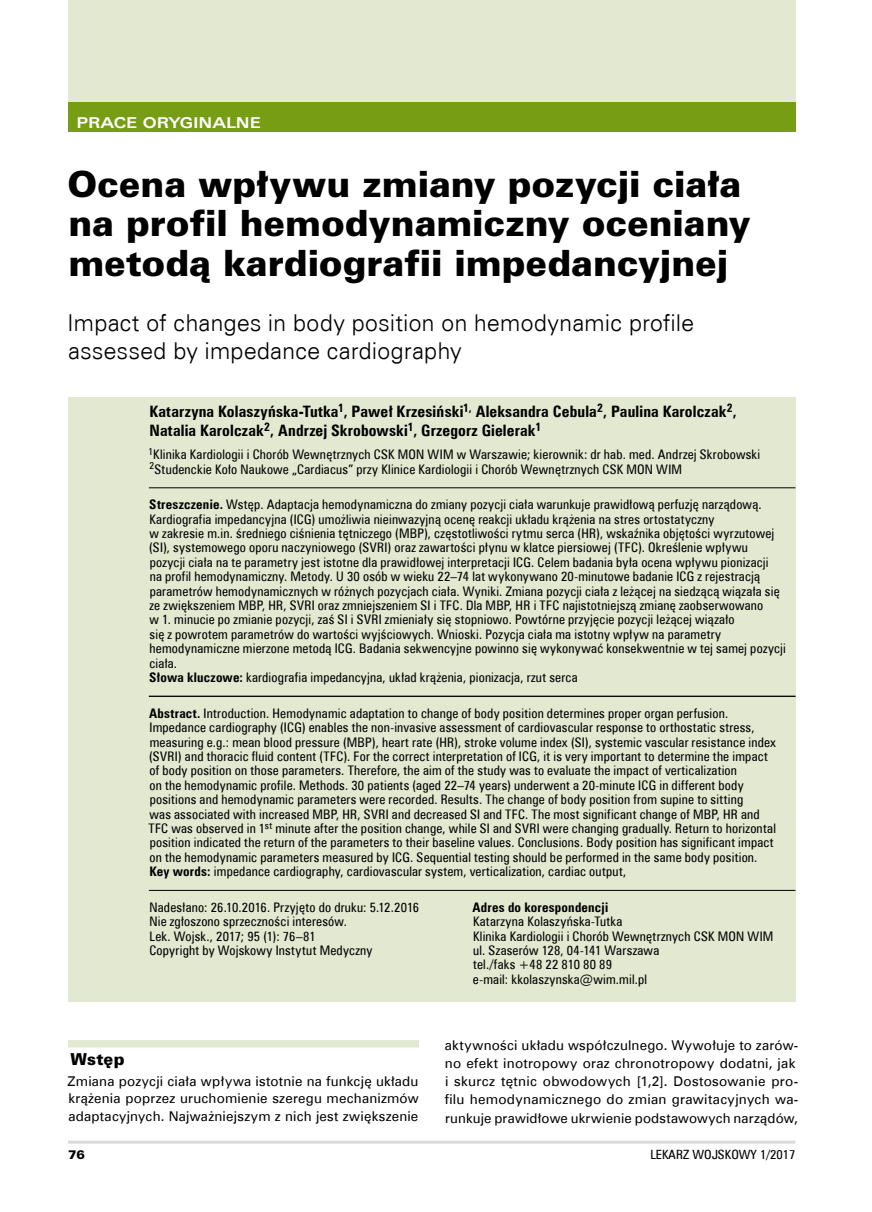
<style>
.page{position:relative;width:872px;height:1212px;background:#fff}
.page>*{position:absolute;margin:0;border:0;box-sizing:border-box;transform-origin:0 0}
.t1{font:33px/39.6px "Zurich Blk PL";letter-spacing:-.005em;color:#000}
.t2{font:23.25px/27.9px "Zurich Lt EU Normal";letter-spacing:-.005em;color:#000}
.t3{font:15.75px/18.9px "Zurich Cn EU Bold";letter-spacing:.01em;color:#000}
.t4{font:15px "Zurich Ex EU Bold";letter-spacing:.015em;color:#fff}
.t5{font:15px "Zurich Blk PL";letter-spacing:.01em;color:#000}
.t6{font:13.5px/18.1px "Zurich EU";letter-spacing:.015em;color:#000;text-align:justify}
.t7{font:13.2px/14.4px "Zurich Cn EU Normal";letter-spacing:.015em;color:#000}
.t8{font:13.2px "Zurich Cn EU Bold";letter-spacing:.015em;color:#000}
.t9{font:12.75px "Zurich Cn EU Normal";color:#000;scale:1.04 1}
.t10{font:11.25px "Zurich Blk PL";color:#000;scale:1.04 1}
.s1{font-family:"Zurich Cn EU Bold"}
</style>
<div class="page">
<div style="left:68px;top:0;width:727px;height:132px;background:#e3e9d1"></div>
<hr style="left:68px;top:1140px;width:727px;height:3px;background:#d9d9da">
<div style="left:68px;top:102px;width:727px;height:30px;background:#779d14"></div>
<div style="left:68px;top:1040px;width:351px;height:7px;background:#e3e9d1"></div>
<div style="left:68px;top:397px;width:727px;height:605px;background:#e3e9d1"></div>
<hr style="left:149px;top:487px;width:646px;height:1px;background:#000">
<hr style="left:149px;top:696px;width:646px;height:1px;background:#000">
<hr style="left:149px;top:890px;width:646px;height:1px;background:#000">
<p class="t4" style="left:77px;top:113px;width:186px">PRACE ORYGINALNE</p>
<h1 class="t1" style="left:68px;top:164px;width:684px">Ocena wpływu zmiany pozycji ciała na profil hemodynamiczny oceniany metodą kardiografii impedancyjnej</h1>
<h2 class="t2" style="left:68px;top:309px;width:628px">Impact of changes in body position on hemodynamic profile assessed by impedance cardiography</h2>
<p class="t3" style="left:149px;top:402px;width:589px">Katarzyna Kolaszyńska‑Tutka<sup>1</sup>, Paweł Krzesiński<sup>1,</sup> Aleksandra Cebula<sup>2</sup>, Paulina Karolczak<sup>2</sup>,<br>Natalia Karolczak<sup>2</sup>, Andrzej Skrobowski<sup>1</sup>, Grzegorz Gielerak<sup>1</sup></p>
<p class="t7" style="left:149px;top:447px;width:613px"><sup>1</sup>Klinika Kardiologii i Chorób Wewnętrznych CSK MON WIM w Warszawie; kierownik: dr hab. med. Andrzej Skrobowski<br><sup>2</sup>Studenckie Koło Naukowe „Cardiacus” przy Klinice Kardiologii i Chorób Wewnętrznych CSK MON WIM</p>
<p class="t7" style="left:149px;top:497px;width:638px"><span class="s1">Streszczenie.</span> Wstęp. Adaptacja hemodynamiczna do zmiany pozycji ciała warunkuje prawidłową perfuzję narządową.<br>Kardiografia impedancyjna (ICG) umożliwia nieinwazyjną ocenę reakcji układu krążenia na stres ortostatyczny<br>w zakresie m.in. średniego ciśnienia tętniczego (MBP), częstotliwości rytmu serca (HR), wskaźnika objętości wyrzutowej (SI), systemowego oporu naczyniowego (SVRI) oraz zawartości płynu w klatce piersiowej (TFC). Określenie wpływu pozycji ciała na te parametry jest istotne dla prawidłowej interpretacji ICG. Celem badania była ocena wpływu pionizacji<br>na profil hemodynamiczny. Metody. U 30 osób w wieku 22–74 lat wykonywano 20‑minutowe badanie ICG z rejestracją parametrów hemodynamicznych w różnych pozycjach ciała. Wyniki. Zmiana pozycji ciała z leżącej na siedzącą wiązała się ze zwiększeniem MBP, HR, SVRI oraz zmniejszeniem SI i TFC. Dla MBP, HR i TFC najistotniejszą zmianę zaobserwowano<br>w 1. minucie po zmianie pozycji, zaś SI i SVRI zmieniały się stopniowo. Powtórne przyjęcie pozycji leżącej wiązało<br>się z powrotem parametrów do wartości wyjściowych. Wnioski. Pozycja ciała ma istotny wpływ na parametry hemodynamiczne mierzone metodą ICG. Badania sekwencyjne powinno się wykonywać konsekwentnie w tej samej pozycji ciała.<br><span class="s1">Słowa kluczowe:</span> kardiografia impedancyjna, układ krążenia, pionizacja, rzut serca</p>
<p class="t7" style="left:148px;top:706px;width:629px"><span class="s1">Abstract.</span> Introduction. Hemodynamic adaptation to change of body position determines proper organ perfusion.<br>Impedance cardiography (ICG) enables the non‑invasive assessment of cardiovascular response to orthostatic stress, measuring e.g.: mean blood pressure (MBP), heart rate (HR), stroke volume index (SI), systemic vascular resistance index (SVRI) and thoracic fluid content (TFC). For the correct interpretation of ICG, it is very important to determine the impact of body position on those parameters. Therefore, the aim of the study was to evaluate the impact of verticalization<br>on the hemodynamic profile. Methods. 30 patients (aged 22–74 years) underwent a 20‑minute ICG in different body positions and hemodynamic parameters were recorded. Results. The change of body position from supine to sitting<br>was associated with increased MBP, HR, SVRI and decreased SI and TFC. The most significant change of MBP, HR and TFC was observed in 1<sup>st</sup> minute after the position change, while SI and SVRI were changing gradually. Return to horizontal position indicated the return of the parameters to their baseline values. Conclusions. Body position has significant impact on the hemodynamic parameters measured by ICG. Sequential testing should be performed in the same body position.<br><span class="s1">Key words:</span> impedance cardiography, cardiovascular system, verticalization, cardiac output,</p>
<p class="t7" style="left:149px;top:900px;width:271px">Nadesłano: 26.10.2016. Przyjęto do druku: 5.12.2016<br>Nie zgłoszono sprzeczności interesów.<br>Lek. Wojsk., 2017; 95 (1): 76–81<br>Copyright by Wojskowy Instytut Medyczny</p>
<p class="t8" style="left:472px;top:899px;width:137px">Adres do korespondencji</p>
<p class="t7" style="left:473px;top:914px;width:302px">Katarzyna Kolaszyńska‑Tutka<br>Klinika Kardiologii i Chorób Wewnętrznych CSK MON WIM ul. Szaserów 128, 04-141 Warszawa<br>tel./faks +48 22 810 80 89<br>e‑mail: kkolaszynska@wim.mil.pl</p>
<p class="t5" style="left:70px;top:1049px;width:56px">Wstęp</p>
<p class="t6" style="left:68px;top:1072px;width:352px;line-height:17.2px">Zmiana pozycji ciała wpływa istotnie na funkcję układu krążenia poprzez uruchomienie szeregu mechanizmów adaptacyjnych. Najważniejszym z nich jest zwiększenie</p>
<p class="t6" style="left:445px;top:1036px;width:355px;text-align:left">aktywności układu współczulnego. Wywołuje to zarów&shy;no efekt inotropowy oraz chronotropowy dodatni, jak i skurcz tętnic obwodowych [1,2]. Dostosowanie pro&shy;filu hemodynamicznego do zmian grawitacyjnych wa&shy;runkuje prawidłowe ukrwienie podstawowych narządów,</p>
<p class="t10" style="left:68px;top:1147px;width:18px">76</p>
<p class="t9" style="left:650px;top:1147px;width:141px">LEKARZ WOJSKOWY 1/2017</p>
</div>
